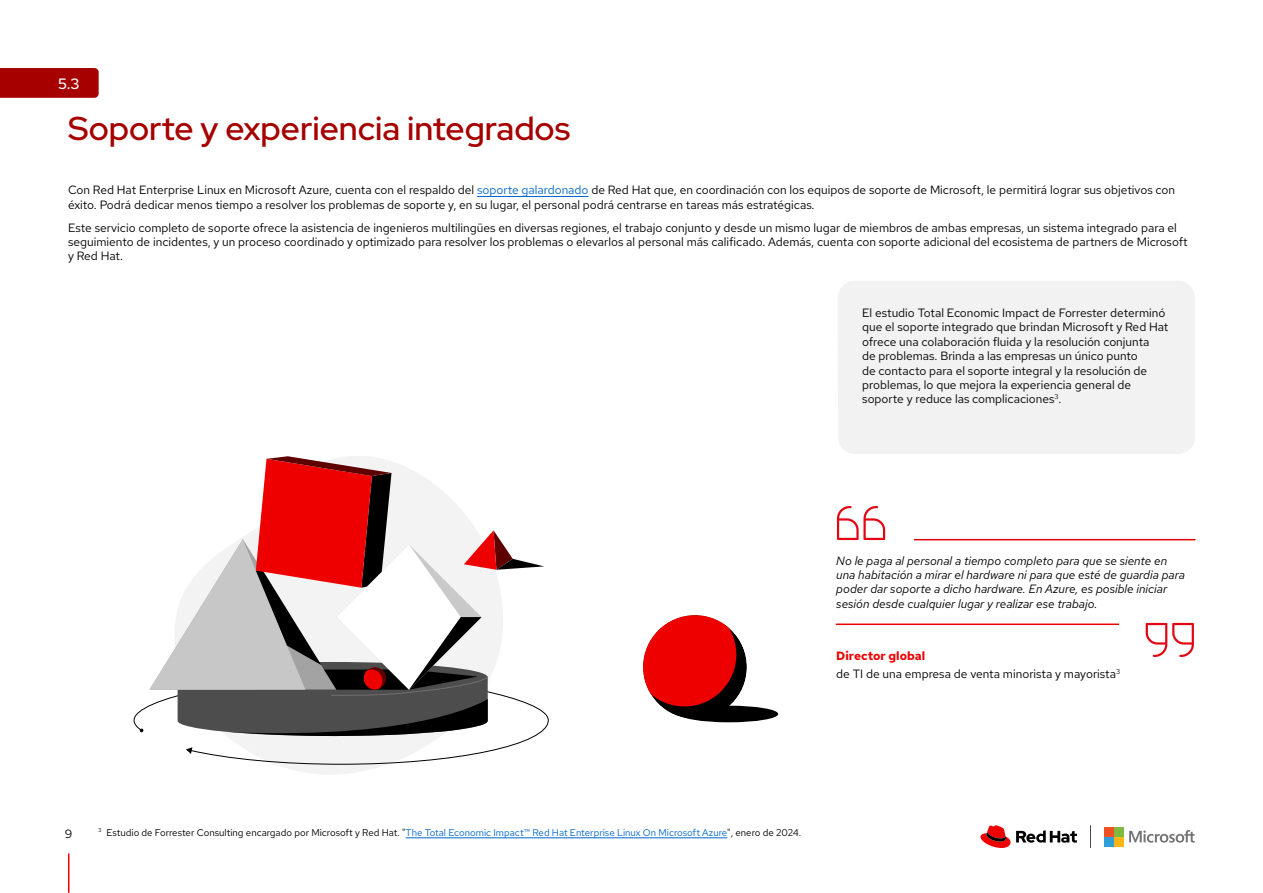
<style>
.page{position:relative;width:1263px;height:893px;background:#fff}
.page>*{position:absolute;margin:0;border:0;box-sizing:border-box;transform-origin:0 0}
.t1{font:500 33px "Red Hat Display";color:#a60000}
.t2{font:500 15px "Red Hat Display";color:#fff}
.t3{font:12px/14.4px "Red Hat Text";color:#000}
.t4{font:italic 12px/14.4px "Red Hat Text";color:#000}
.t5{font:9.75px "Red Hat Text";color:#000}
.s1{color:#06c}
.s2{font-weight:700;color:#e00}
</style>
<div class="page">
<div style="left:838px;top:281px;width:357px;height:173px;background:#f2f2f2"></div>
<div style="left:643px;top:615px;width:104px;height:104px;background:#000;border-radius:50%"></div>
<svg style="left:643px;top:615px;width:93px;height:91px"></svg>
<svg style="left:133px;top:711px;width:416px;height:127px"></svg>
<svg style="left:186px;top:747px;width:6px;height:7px"></svg>
<svg style="left:139px;top:456px;width:405px;height:284px"></svg>
<div style="left:680px;top:706px;width:98px;height:16px;background:#000;border-radius:50%"></div>
<svg style="left:1090px;top:825px;width:1px;height:23px"></svg>
<svg style="left:980px;top:825px;width:30px;height:23px"></svg>
<svg style="left:1016px;top:830px;width:61px;height:13px"></svg>
<svg style="left:1129px;top:830px;width:65px;height:13px"></svg>
<div style="left:1104px;top:827px;width:9px;height:9px;background:#ef5024"></div>
<div style="left:1114px;top:827px;width:9px;height:9px;background:#80b942"></div>
<div style="left:1104px;top:837px;width:9px;height:9px;background:#309ed8"></div>
<div style="left:1114px;top:837px;width:9px;height:9px;background:#fcb614"></div>
<hr style="left:68px;top:854px;width:1px;height:38px;background:#e00">
<hr style="left:477px;top:196px;width:111px;height:1px;background:#06c">
<hr style="left:836px;top:623px;width:359px;height:2px;background:#e00">
<hr style="left:836px;top:539px;width:359px;height:1px;background:#e00">
<div style="left:1119px;top:619px;width:85px;height:41px;background:#fff"></div>
<svg style="left:1146px;top:623px;width:48px;height:34px"></svg>
<div style="left:830px;top:502px;width:83px;height:41px;background:#fff"></div>
<svg style="left:837px;top:506px;width:48px;height:34px"></svg>
<div style="left:0;top:68px;width:99px;height:30px;background:#a60000"></div>
<hr style="left:406px;top:837px;width:321px;height:1px;background:#06c">
<p class="t2" style="left:58px;top:74px;width:23px">5.3</p>
<h1 class="t1" style="left:68px;top:107px;width:504px">Soporte y experiencia integrados</h1>
<p class="t3" style="left:68px;top:183px;width:1108px">Con Red Hat Enterprise Linux en Microsoft Azure, cuenta con el respaldo del <span class="s1">soporte galardonado</span> de Red Hat que, en coordinación con los equipos de soporte de Microsoft, le permitirá lograr sus objetivos con éxito. Podrá dedicar menos tiempo a resolver los problemas de soporte y, en su lugar, el personal podrá centrarse en tareas más estratégicas.</p>
<p class="t3" style="left:68px;top:220px;width:1121px">Este servicio completo de soporte ofrece la asistencia de ingenieros multilingües en diversas regiones, el trabajo conjunto y desde un mismo lugar de miembros de ambas empresas, un sistema integrado para el seguimiento de incidentes, y un proceso coordinado y optimizado para resolver los problemas o elevarlos al personal más calificado. Además, cuenta con soporte adicional del ecosistema de partners de Microsoft y Red Hat.</p>
<p class="t3" style="left:862px;top:305px;width:308px">El estudio Total Economic Impact de Forrester determinó que el soporte integrado que brindan Microsoft y Red Hat ofrece una colaboración fluida y la resolución conjunta<br>de problemas. Brinda a las empresas un único punto<br>de contacto para el soporte integral y la resolución de problemas, lo que mejora la experiencia general de soporte y reduce las complicaciones<sup>3</sup>.</p>
<p class="t4" style="left:836px;top:553px;width:350px">No le paga al personal a tiempo completo para que se siente en una habitación a mirar el hardware ni para que esté de guardia para poder dar soporte a dicho hardware. En Azure, es posible iniciar sesión desde cualquier lugar y realizar ese trabajo.</p>
<p class="t3" style="left:836px;top:646px;width:285px;line-height:18.6px"><span class="s2">Director global<br></span>de TI de una empresa de venta minorista y mayorista<sup>3</sup></p>
<p class="t3" style="left:65px;top:826px;width:9px">9</p>
<p class="t5" style="left:98px;top:826px;width:705px"><sup>3</sup> Estudio de Forrester Consulting encargado por Microsoft y Red Hat. "<span class="s1">The Total Economic Impact™ Red Hat Enterprise Linux On Microsoft Azure</span>", enero de 2024.</p>
</div>
